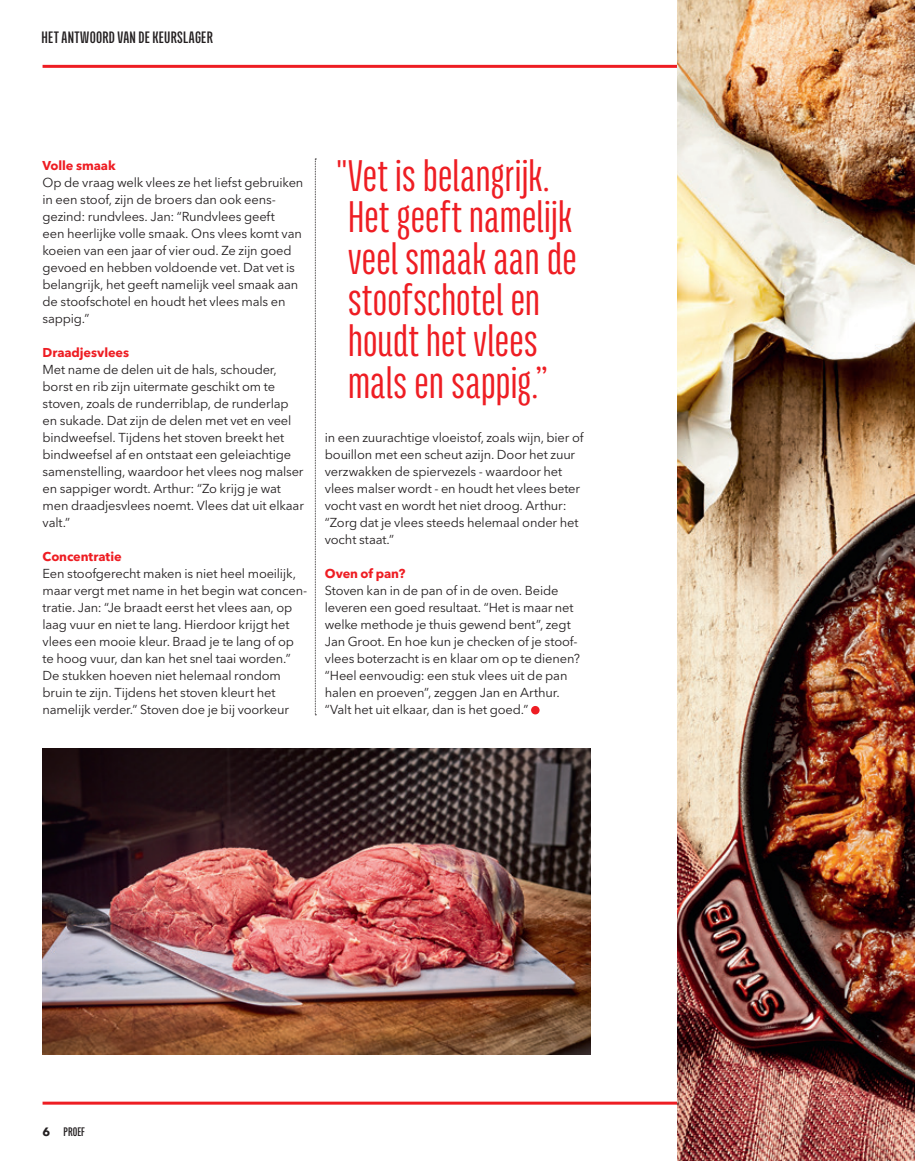
<style>
.page{position:relative;width:915px;height:1161px;background:#fff}
.page>*{position:absolute;margin:0;border:0;box-sizing:border-box;transform-origin:0 0}
.t1{font:48.15px/41.2px "Titular";letter-spacing:.01em;color:#ee1d23}
.t2{font:700 18px "Titular";letter-spacing:.015em;color:#231f20}
.t3{font:700 13.5px "Titular";letter-spacing:.005em;color:#231f20}
.t4{font:12.9px/17px "Avenir Next LT Pro";letter-spacing:-.015em;color:#231f20}
.t5{font:700 12.75px "Avenir Next LT Pro";letter-spacing:-.005em;color:#ee1d23}
.s1{font-family:"Avenir Next LT Pro";font-size:12px}
</style>
<div class="page">
<hr style="left:43px;top:1101px;width:871px;height:3px;background:#ee1d23">
<hr style="left:43px;top:65px;width:871px;height:3px;background:#ee1d23">
<img style="left:43px;top:748px;width:547px;height:306px">
<img style="left:677px;top:0;width:237px;height:1161px">
<div style="left:531px;top:706px;width:8px;height:8px;background:#ee1d23;border-radius:50%"></div>
<svg style="left:315px;top:159px;width:1px;height:556px"></svg>
<h2 class="t2" style="left:42px;top:28px;width:173px">HET ANTWOORD VAN DE KEURSLAGER</h2>
<p class="t5" style="left:43px;top:158px;width:75px">Volle smaak</p>
<p class="t4" style="left:43px;top:174px;width:262px">Op de vraag welk vlees ze het liefst gebruiken in een stoof, zijn de broers dan ook eens&shy;gezind: rundvlees. Jan: “Rundvlees geeft<br>een heerlijke volle smaak. Ons vlees komt van koeien van een jaar of vier oud. Ze zijn goed gevoed en hebben voldoende vet. Dat vet is belangrijk, het geeft namelijk veel smaak aan de stoofschotel en houdt het vlees mals en sappig.”</p>
<p class="t5" style="left:43px;top:345px;width:88px">Draadjesvlees</p>
<p class="t4" style="left:43px;top:361px;width:263px">Met name de delen uit de hals, schouder, borst en rib zijn uitermate geschikt om te stoven, zoals de runderriblap, de runderlap en sukade. Dat zijn de delen met vet en veel bindweefsel. Tijdens het stoven breekt het bindweefsel af en ontstaat een geleiachtige samenstelling, waardoor het vlees nog malser en sappiger wordt. Arthur: “Zo krijg je wat men draadjesvlees noemt. Vlees dat uit elkaar valt.”</p>
<p class="t5" style="left:43px;top:549px;width:81px">Concentratie</p>
<p class="t4" style="left:43px;top:565px;width:266px">Een stoofgerecht maken is niet heel moeilijk, maar vergt met name in het begin wat concen&shy;tratie. Jan: “Je braadt eerst het vlees aan, op laag vuur en niet te lang. Hierdoor krijgt het vlees een mooie kleur. Braad je te lang of op te hoog vuur, dan kan het snel taai worden.” De stukken hoeven niet helemaal rondom bruin te zijn. Tijdens het stoven kleurt het namelijk verder.” Stoven doe je bij voorkeur</p>
<h1 class="t1" style="left:336px;top:155px;width:242px">"Vet is belangrijk.<br>Het geeft namelijk veel smaak aan de stoofschotel en houdt het vlees mals en sappig.”</h1>
<p class="t4" style="left:325px;top:429px;width:260px">in een zuurachtige vloeistof, zoals wijn, bier of bouillon met een scheut azijn. Door het zuur verzwakken de spiervezels - waardoor het vlees malser wordt - en houdt het vlees beter vocht vast en wordt het niet droog. Arthur: “Zorg dat je vlees steeds helemaal onder het vocht staat.”</p>
<p class="t5" style="left:325px;top:566px;width:82px">Oven of pan?</p>
<p class="t4" style="left:325px;top:582px;width:256px">Stoven kan in de pan of in de oven. Beide leveren een goed resultaat. “Het is maar net welke methode je thuis gewend bent”, zegt Jan Groot. En hoe kun je checken of je stoof&shy;vlees boterzacht is en klaar om op te dienen? “Heel eenvoudig: een stuk vlees uit de pan halen en proeven”, zeggen Jan en Arthur. “Valt het uit elkaar, dan is het goed.”</p>
<p class="t3" style="left:43px;top:1125px;width:44px"><span class="s1">6</span> PROEF</p>
</div>
